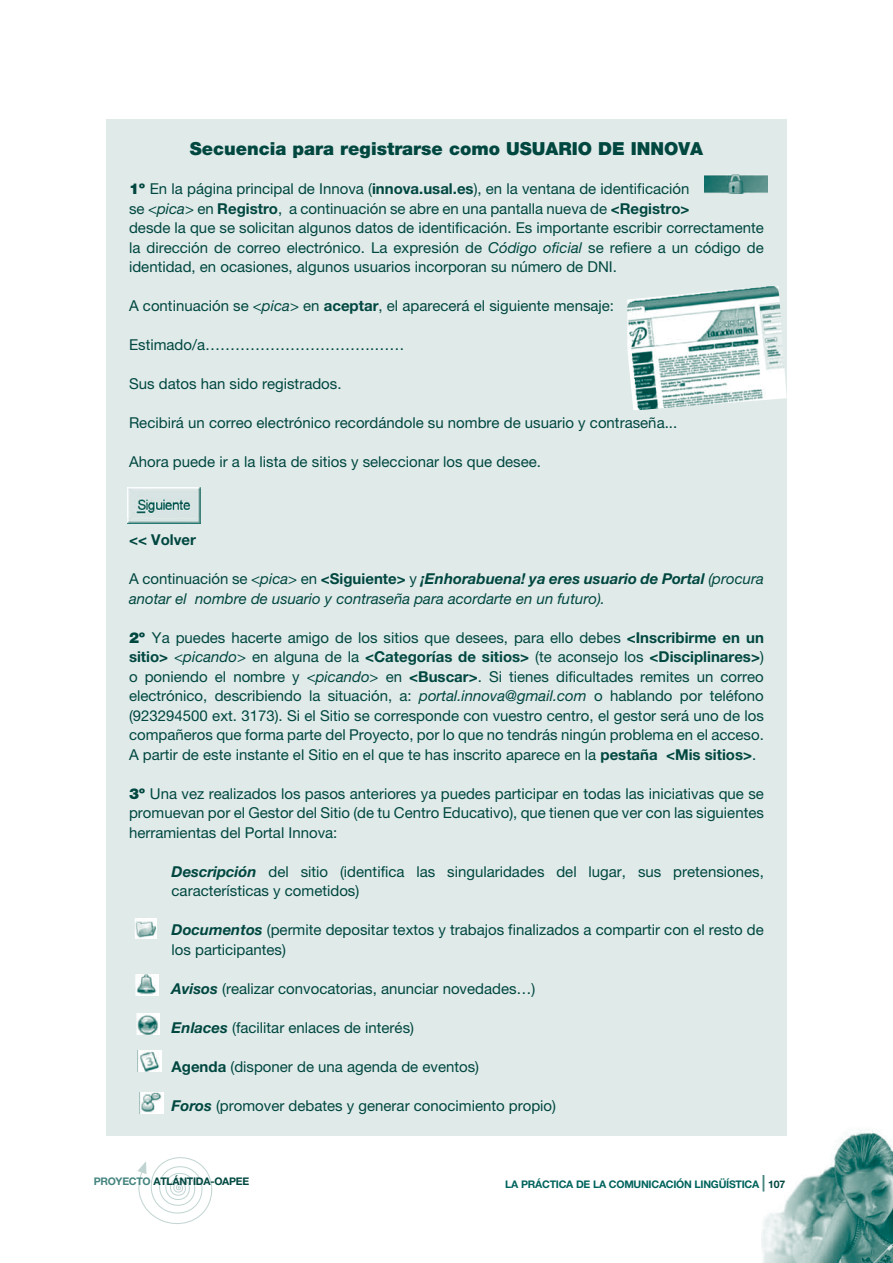
<style>
.page{position:relative;width:893px;height:1263px;background:#fff}
.page>*{position:absolute;margin:0;border:0;box-sizing:border-box;transform-origin:0 0}
.t1{font:900 18px "Helvetica Neue LT Std";color:#004740}
.t2{font:15px/19.5px "Helvetica Neue LT Std";color:#004740}
.t3{font:italic 15px/19.5px "Helvetica Neue LT Std";color:#004740}
.t4{font:700 15px "Helvetica Neue LT Std";color:#004740}
.t5{font:700 10.5px "Helvetica Neue LT Std";letter-spacing:-.025em;color:#00645d}
.t6{font:700 10.5px "Helvetica Neue LT Std";letter-spacing:-.025em;color:#004740}
.s1{font-weight:900}
.s2{font-weight:700}
.s3{font-style:italic}
.s4{font-style:normal}
.s5{font-weight:700;font-style:normal}
.s6{font-weight:700;font-style:italic}
.s7{color:#468580}
.s8{font-size:16.5px;color:#468580}
.s9{color:#004740}
</style>
<div class="page">
<img style="left:761px;top:1129px;width:132px;height:134px">
<svg style="left:137px;top:1157px;width:76px;height:67px"></svg>
<div style="left:106px;top:119px;width:681px;height:1016px;background:#e0eae9"></div>
<img style="left:627px;top:286px;width:160px;height:124px">
<img style="left:705px;top:174px;width:62px;height:19px">
<img style="left:135px;top:919px;width:21px;height:19px">
<img style="left:135px;top:974px;width:23px;height:21px">
<img style="left:128px;top:487px;width:73px;height:36px">
<img style="left:137px;top:1013px;width:23px;height:21px">
<img style="left:138px;top:1051px;width:23px;height:20px">
<img style="left:140px;top:1092px;width:23px;height:21px">
<p class="t1" style="left:190px;top:138px;width:515px">Secuencia para registrarse como USUARIO DE INNOVA</p>
<p class="t2" style="left:129px;top:179px;width:636px"><span class="s1">1º</span> En la página principal de Innova (<span class="s2">innova.usal.es</span>), en la ventana de identificación<br>se <span class="s3">&lt;pica&gt;</span> en <span class="s2">Registro</span>, a continuación se abre en una pantalla nueva de <span class="s2">&lt;Registro&gt;<br></span>desde la que se solicitan algunos datos de identificación. Es importante escribir correctamente la dirección de correo electrónico. La expresión de <span class="s3">Código oficial</span> se refiere a un código de identidad, en ocasiones, algunos usuarios incorporan su número de DNI.</p>
<p class="t2" style="left:129px;top:296px;width:487px">A continuación se <span class="s3">&lt;pica&gt;</span> en <span class="s2">aceptar</span>, el aparecerá el siguiente mensaje:</p>
<p class="t2" style="left:129px;top:335px;width:277px">Estimado/a…………………………….……</p>
<p class="t2" style="left:129px;top:374px;width:214px">Sus datos han sido registrados.</p>
<p class="t2" style="left:129px;top:413px;width:550px">Recibirá un correo electrónico recordándole su nombre de usuario y contraseña...</p>
<p class="t2" style="left:129px;top:452px;width:413px">Ahora puede ir a la lista de sitios y seleccionar los que desee.</p>
<p class="t4" style="left:129px;top:531px;width:68px">&lt;&lt; Volver</p>
<p class="t3" style="left:129px;top:569px;width:636px"><span class="s4">A continuación se</span> &lt;pica&gt; <span class="s4">en</span> <span class="s5">&lt;Siguiente&gt;</span> <span class="s4">y</span> <span class="s2">¡Enhorabuena! ya eres usuario de Portal</span> (procura anotar el nombre de usuario y contraseña para acordarte en un futuro).</p>
<p class="t2" style="left:129px;top:627px;width:636px;text-align:justify"><span class="s1">2º</span> Ya puedes hacerte amigo de los sitios que desees, para ello debes <span class="s2">&lt;Inscribirme en un sitio&gt;</span> <span class="s3">&lt;picando&gt;</span> en alguna de la <span class="s2">&lt;Categorías de sitios&gt;</span> (te aconsejo los <span class="s2">&lt;Disciplinares&gt;</span>) o poniendo el nombre y <span class="s3">&lt;picando&gt;</span> en <span class="s2">&lt;Buscar&gt;</span>. Si tienes dificultades remites un correo electrónico, describiendo la situación, a: <span class="s3">portal.innova@gmail.com</span> o hablando por teléfono (923294500 ext. 3173). Si el Sitio se corresponde con vuestro centro, el gestor será uno de los compañeros que forma parte del Proyecto, por lo que no tendrás ningún problema en el acceso.<br>A partir de este instante el Sitio en el que te has inscrito aparece en la <span class="s2">pestaña &lt;Mis sitios&gt;</span>.</p>
<p class="t2" style="left:129px;top:783px;width:636px;text-align:justify"><span class="s1">3º</span> Una vez realizados los pasos anteriores ya puedes participar en todas las iniciativas que se promuevan por el Gestor del Sitio (de tu Centro Educativo), que tienen que ver con las siguientes herramientas del Portal Innova:</p>
<p class="t2" style="left:172px;top:861px;width:594px"><span class="s6">Descripción</span> del sitio (identifica las singularidades del lugar, sus pretensiones, características y cometidos)</p>
<p class="t2" style="left:172px;top:920px;width:594px"><span class="s6">Documentos</span> (permite depositar textos y trabajos finalizados a compartir con el resto de los participantes)</p>
<p class="t2" style="left:172px;top:978px;width:365px"><span class="s6">Avisos</span> (realizar convocatorias, anunciar novedades…)</p>
<p class="t2" style="left:172px;top:1017px;width:244px"><span class="s6">Enlaces</span> (facilitar enlaces de interés)</p>
<p class="t2" style="left:172px;top:1056px;width:309px"><span class="s2">Agenda</span> (disponer de una agenda de eventos)</p>
<p class="t2" style="left:172px;top:1095px;width:386px"><span class="s6">Foros</span> (promover debates y generar conocimiento propio)</p>
<p class="t6" style="left:94px;top:1175px;width:129px"><span class="s7">proyecto</span> atlántida-OAPEE</p>
<p class="t5" style="left:505px;top:1178px;width:281px">La práctica de la comunicación lingüística <span class="s8">|</span> <span class="s9">107</span></p>
</div>
